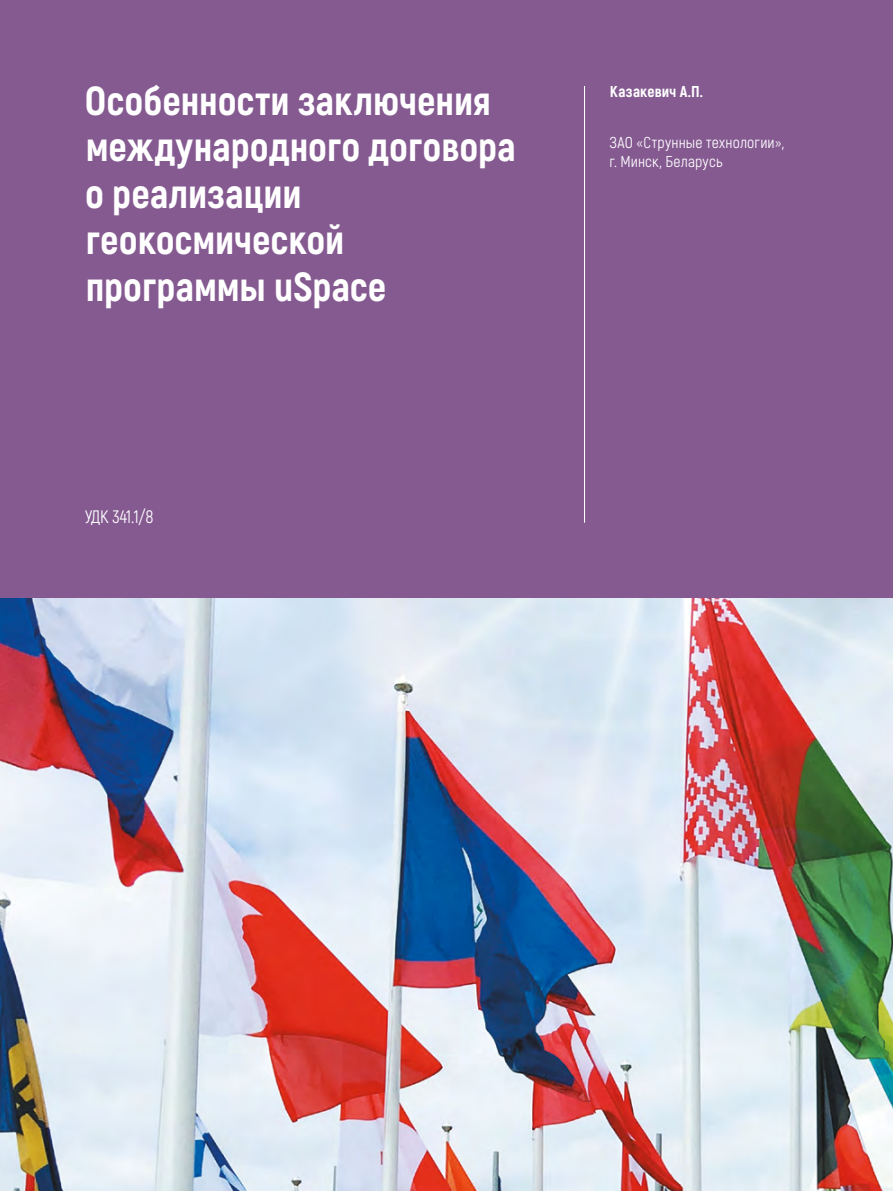
<style>
.page{position:relative;width:893px;height:1191px;background:#fff}
.page>*{position:absolute;margin:0;border:0;box-sizing:border-box;transform-origin:0 0}
.t1{font:800 40.5px/46.5px "Akrobat";color:#fff}
.t2{font:18px "Akrobat";letter-spacing:-.025em;color:#fff}
.t3{font:15.75px/18.9px "Akrobat";letter-spacing:.015em;color:#fff}
.t4{font:800 15.75px "Akrobat";letter-spacing:.015em;color:#fff}
</style>
<div class="page">
<img style="left:0;top:597px;width:893px;height:594px">
<div style="left:0;top:0;width:893px;height:597px;background:#855a91"></div>
<hr style="left:584px;top:86px;width:1px;height:437px;background:#fff">
<p class="t1" style="left:85px;top:77px;width:433px">Особенности заключения международного договора о реализации геокосмической программы uSpace</p>
<p class="t2" style="left:85px;top:506px;width:70px">УДК 341.1/8</p>
<p class="t4" style="left:610px;top:82px;width:94px">Казакевич А.П.</p>
<p class="t3" style="left:609px;top:133px;width:176px">ЗАО «Струнные технологии», г. Минск, Беларусь</p>
</div>
